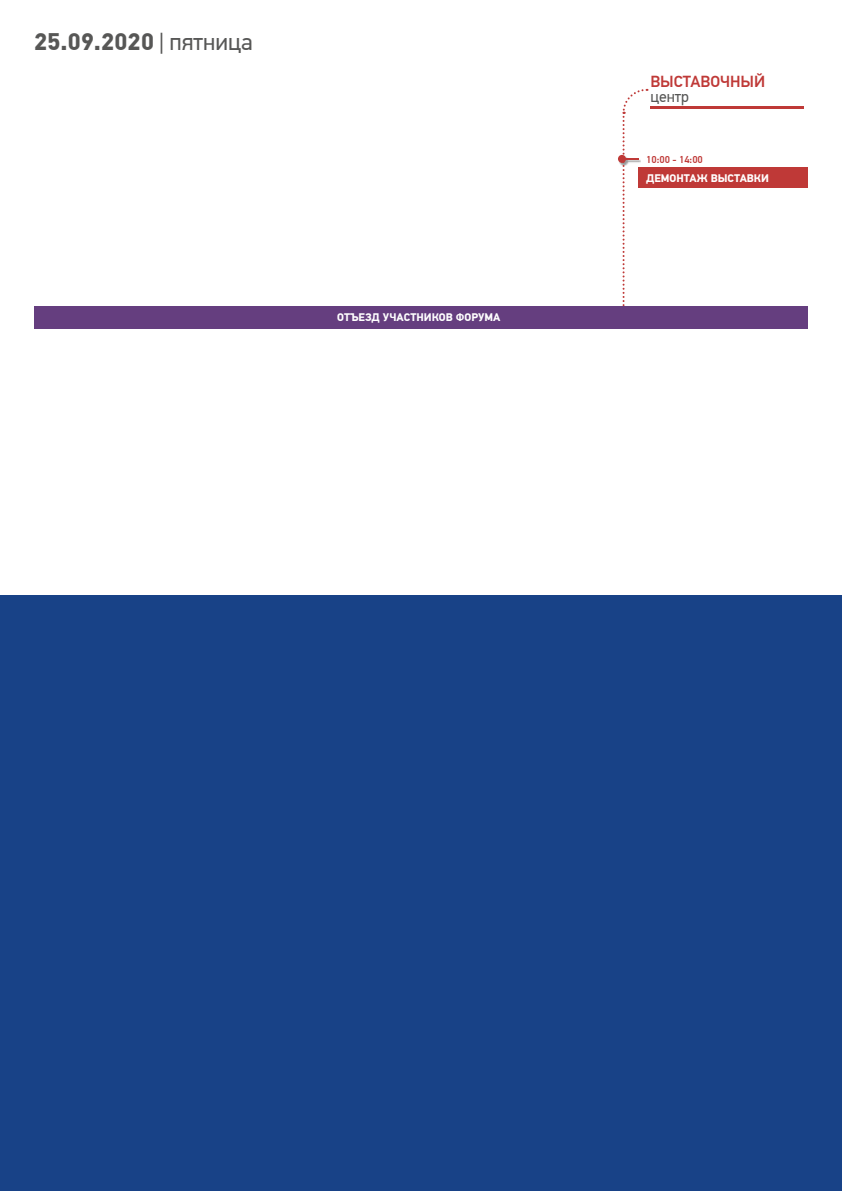
<style>
.page{position:relative;width:842px;height:1191px;background:#fff}
.page>*{position:absolute;margin:0;border:0;box-sizing:border-box;transform-origin:0 0}
.t1{font:700 24px "PF Din Text Pro";color:#575756}
.t2{font:500 16px "PF Din Text Pro";color:#bf3937}
.t3{font:16px "PF Din Text Pro";color:#575756}
.t4{font:700 11px "PF Din Text Pro";color:#fff}
.t5{font:500 10px "PF Din Text Pro";color:#bf3937}
.s1{font-weight:400}
</style>
<div class="page">
<hr style="left:650px;top:106px;width:153px;height:3px;background:#bf3937">
<div style="left:618px;top:155px;width:23px;height:11px;background:#000;opacity:.4"></div>
<div style="left:639px;top:167px;width:169px;height:20px;background:#bf3937"></div>
<svg style="left:620px;top:88px;width:27px;height:218px"></svg>
<div style="left:34px;top:306px;width:774px;height:22px;background:#653e7f"></div>
<div style="left:0;top:595px;width:842px;height:596px;background:#184287"></div>
<h1 class="t1" style="left:34px;top:27px;width:220px">25.09.2020 <span class="s1">| пятница</span></h1>
<p class="t4" style="left:337px;top:310px;width:165px">ОТЪЕЗД УЧАСТНИКОВ ФОРУМА</p>
<h2 class="t2" style="left:650px;top:72px;width:116px">ВЫСТАВОЧНЫЙ</h2>
<h2 class="t3" style="left:650px;top:87px;width:40px">центр</h2>
<p class="t5" style="left:646px;top:154px;width:58px">10:00 - 14:00</p>
<p class="t4" style="left:646px;top:171px;width:124px">ДЕМОНТАЖ ВЫСТАВКИ</p>
</div>
